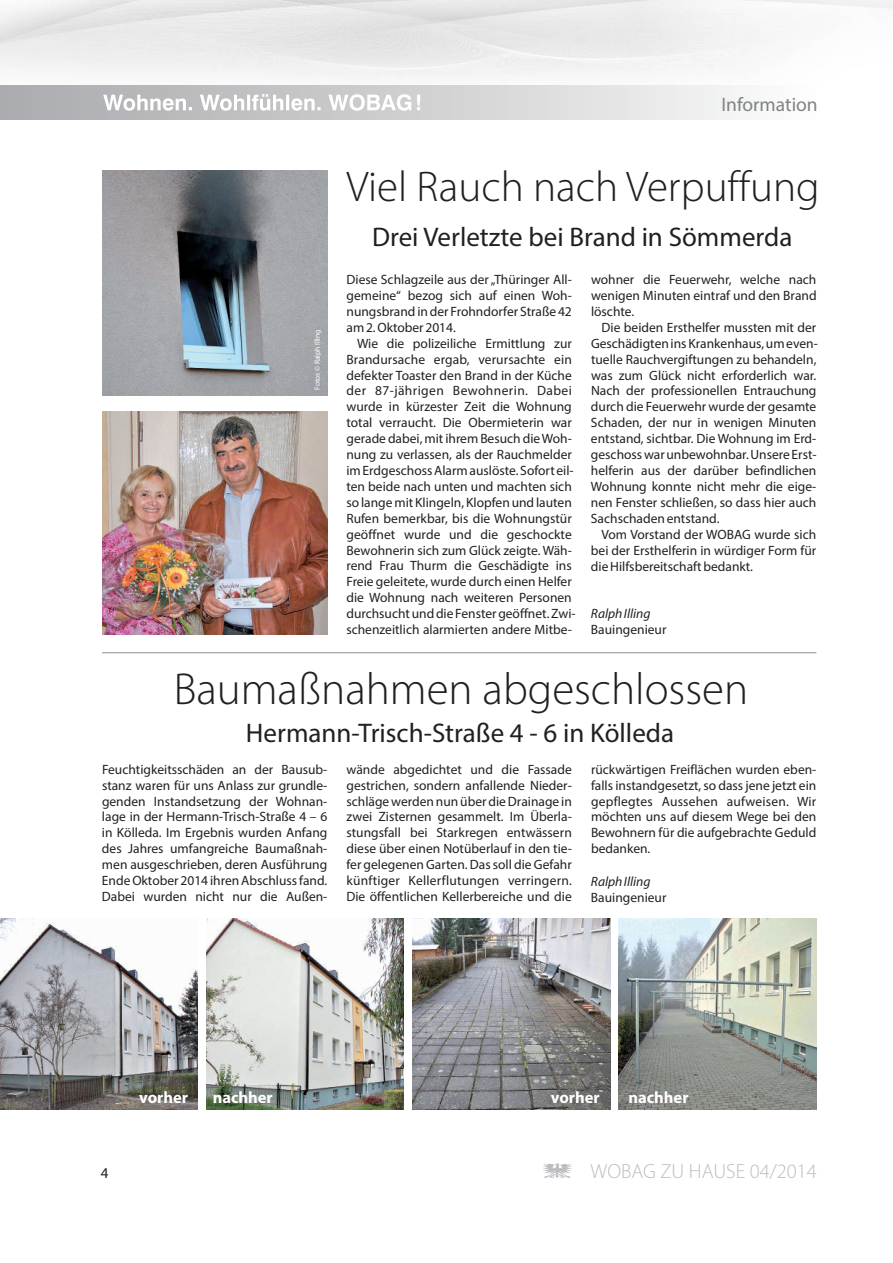
<style>
.page{position:relative;width:893px;height:1263px;background:#fff}
.page>*{position:absolute;margin:0;border:0;box-sizing:border-box;transform-origin:0 0}
.t1{font:300 45px "Myriad Pro";color:#231f20}
.t2{font:300 43.05px "Myriad Pro";color:#231f20}
.t3{font:27px "Myriad Pro";color:#231f20}
.t4{font:300 20.55px "Myriad Pro";color:#bcbdc0}
.t5{font:19.5px "Myriad Pro";color:#808285}
.t6{font:700 16.5px "Myriad Pro";color:#fff}
.t7{font:15px "Myriad Pro";color:#231f20}
.t8{font:13.5px/15.9px "Myriad Pro";color:#231f20}
.t9{font:13.5px "Myriad Pro";letter-spacing:.03em;color:#231f20}
.t10{font:italic 13.5px "Myriad Pro";color:#231f20}
.t11{font:7.5px "Myriad Pro";color:#fff}
.s1{font-style:italic}
</style>
<div class="page">
<div style="left:0;top:85px;width:816px;height:34px;background:linear-gradient(to right,#a8a8ab,#fbfafa)"></div>
<svg style="left:103px;top:94px;width:317px;height:17px"></svg>
<hr style="left:102px;top:652px;width:714px;height:1px;background:#939598">
<img style="left:0;top:918px;width:198px;height:192px">
<img style="left:206px;top:918px;width:198px;height:192px">
<img style="left:412px;top:918px;width:198px;height:192px">
<img style="left:619px;top:918px;width:197px;height:192px">
<img style="left:102px;top:170px;width:225px;height:225px">
<img style="left:102px;top:411px;width:225px;height:223px">
<svg style="left:543px;top:1163px;width:28px;height:15px"></svg>
<h3 class="t5" style="left:721px;top:96px;width:98px">Information</h3>
<p class="t11" style="left:314px;top:390px;width:62px;rotate:-90deg">Fotos © Ralph Illing</p>
<h2 class="t2" style="left:346px;top:169px;width:475px">Viel Rauch nach Verpuffung</h2>
<h3 class="t3" style="left:372px;top:226px;width:422px">Drei Verletzte bei Brand in Sömmerda</h3>
<p class="t8" style="left:346px;top:272px;width:227px">Diese Schlagzeile aus der „Thüringer All-</p>
<p class="t8" style="left:591px;top:272px;width:227px">wohner die Feuerwehr, welche nach</p>
<p class="t8" style="left:346px;top:288px;width:227px">gemeine“ bezog sich auf einen Woh-</p>
<p class="t8" style="left:591px;top:288px;width:227px">wenigen Minuten eintraf und den Brand</p>
<p class="t8" style="left:346px;top:304px;width:227px">nungsbrand in der Frohndorfer Straße 42</p>
<p class="t8" style="left:591px;top:304px;width:45px">löschte.</p>
<p class="t8" style="left:346px;top:320px;width:111px">am 2. Oktober 2014.</p>
<p class="t8" style="left:601px;top:320px;width:216px">Die beiden Ersthelfer mussten mit der</p>
<p class="t8" style="left:357px;top:336px;width:216px">Wie die polizeiliche Ermittlung zur</p>
<p class="t8" style="left:591px;top:336px;width:228px">Geschädigten ins Krankenhaus, um even-</p>
<p class="t8" style="left:346px;top:352px;width:227px">Brandursache ergab, verursachte ein</p>
<p class="t8" style="left:591px;top:352px;width:227px">tuelle Rauchvergiftungen zu behandeln,</p>
<p class="t8" style="left:346px;top:368px;width:227px">defekter Toaster den Brand in der Küche</p>
<p class="t8" style="left:591px;top:368px;width:227px">was zum Glück nicht erforderlich war.</p>
<p class="t9" style="left:346px;top:385px;width:227px">der 87-jährigen Bewohnerin. Dabei</p>
<p class="t8" style="left:591px;top:384px;width:227px">Nach der professionellen Entrauchung</p>
<p class="t8" style="left:346px;top:400px;width:227px">wurde in kürzester Zeit die Wohnung</p>
<p class="t8" style="left:591px;top:400px;width:227px">durch die Feuerwehr wurde der gesamte</p>
<p class="t8" style="left:346px;top:416px;width:227px">total verraucht. Die Obermieterin war</p>
<p class="t8" style="left:591px;top:416px;width:227px">Schaden, der nur in wenigen Minuten</p>
<p class="t8" style="left:346px;top:432px;width:227px">gerade dabei, mit ihrem Besuch die Woh-</p>
<p class="t8" style="left:591px;top:432px;width:227px">entstand, sichtbar. Die Wohnung im Erd-</p>
<p class="t8" style="left:346px;top:448px;width:227px">nung zu verlassen, als der Rauchmelder</p>
<p class="t8" style="left:591px;top:448px;width:227px">geschoss war unbewohnbar. Unsere Erst-</p>
<p class="t8" style="left:346px;top:464px;width:229px">im Erdgeschoss Alarm auslöste. Sofort eil-</p>
<p class="t8" style="left:591px;top:464px;width:227px">helferin aus der darüber befindlichen</p>
<p class="t8" style="left:346px;top:480px;width:227px">ten beide nach unten und machten sich</p>
<p class="t8" style="left:591px;top:480px;width:227px">Wohnung konnte nicht mehr die eige-</p>
<p class="t8" style="left:346px;top:495px;width:227px">so lange mit Klingeln, Klopfen und lauten</p>
<p class="t8" style="left:591px;top:495px;width:227px">nen Fenster schließen, so dass hier auch</p>
<p class="t8" style="left:346px;top:511px;width:227px">Rufen bemerkbar, bis die Wohnungstür</p>
<p class="t8" style="left:591px;top:511px;width:130px">Sachschaden entstand.</p>
<p class="t8" style="left:346px;top:527px;width:227px">geöffnet wurde und die geschockte</p>
<p class="t8" style="left:601px;top:528px;width:216px">Vom Vorstand der WOBAG wurde sich</p>
<p class="t8" style="left:346px;top:543px;width:227px">Bewohnerin sich zum Glück zeigte. Wäh-</p>
<p class="t8" style="left:591px;top:543px;width:227px">bei der Ersthelferin in würdiger Form für</p>
<p class="t8" style="left:346px;top:559px;width:227px">rend Frau Thurm die Geschädigte ins</p>
<p class="t8" style="left:591px;top:559px;width:164px">die Hilfsbereitschaft bedankt.</p>
<p class="t8" style="left:346px;top:575px;width:306px">Freie geleitete, wurde durch einen Helfer<br>die Wohnung nach weiteren Personen<br>durchsucht und die Fenster geöffnet. Zwi- <span class="s1">Ralph Illing </span>schenzeitlich alarmierten andere Mitbe-</p>
<p class="t8" style="left:591px;top:623px;width:77px">Bauingenieur</p>
<h1 class="t1" style="left:174px;top:670px;width:576px">Baumaßnahmen abgeschlossen</h1>
<h3 class="t3" style="left:246px;top:722px;width:430px">Hermann-Trisch-Straße 4 - 6 in Kölleda</h3>
<p class="t8" style="left:102px;top:762px;width:227px">Feuchtigkeitsschäden an der Bausub-</p>
<p class="t8" style="left:346px;top:762px;width:227px">wände abgedichtet und die Fassade</p>
<p class="t8" style="left:591px;top:762px;width:227px">rückwärtigen Freiflächen wurden eben-</p>
<p class="t8" style="left:102px;top:778px;width:227px">stanz waren für uns Anlass zur grundle-</p>
<p class="t8" style="left:346px;top:778px;width:227px">gestrichen, sondern anfallende Nieder-</p>
<p class="t8" style="left:591px;top:778px;width:227px">falls instandgesetzt, so dass jene jetzt ein</p>
<p class="t8" style="left:102px;top:794px;width:227px">genden Instandsetzung der Wohnan-</p>
<p class="t8" style="left:346px;top:794px;width:227px">schläge werden nun über die Drainage in</p>
<p class="t8" style="left:591px;top:794px;width:227px">gepflegtes Aussehen aufweisen. Wir</p>
<p class="t8" style="left:102px;top:810px;width:227px">lage in der Hermann-Trisch-Straße 4 – 6</p>
<p class="t8" style="left:346px;top:810px;width:227px">zwei Zisternen gesammelt. Im Überla-</p>
<p class="t8" style="left:591px;top:810px;width:227px">möchten uns auf diesem Wege bei den</p>
<p class="t8" style="left:102px;top:826px;width:227px">in Kölleda. Im Ergebnis wurden Anfang</p>
<p class="t8" style="left:346px;top:826px;width:227px">stungsfall bei Starkregen entwässern</p>
<p class="t8" style="left:591px;top:826px;width:227px">Bewohnern für die aufgebrachte Geduld</p>
<p class="t8" style="left:102px;top:842px;width:227px">des Jahres umfangreiche Baumaßnah-</p>
<p class="t8" style="left:346px;top:842px;width:227px">diese über einen Notüberlauf in den tie-</p>
<p class="t8" style="left:591px;top:842px;width:61px">bedanken.</p>
<p class="t8" style="left:102px;top:858px;width:227px">men ausgeschrieben, deren Ausführung</p>
<p class="t8" style="left:346px;top:858px;width:227px">fer gelegenen Garten. Das soll die Gefahr</p>
<p class="t8" style="left:102px;top:874px;width:227px">Ende Oktober 2014 ihren Abschluss fand.</p>
<p class="t8" style="left:346px;top:874px;width:227px">künftiger Kellerflutungen verringern.</p>
<p class="t10" style="left:591px;top:875px;width:61px">Ralph Illing</p>
<p class="t8" style="left:102px;top:890px;width:227px">Dabei wurden nicht nur die Außen-</p>
<p class="t8" style="left:346px;top:890px;width:227px">Die öffentlichen Kellerbereiche und die</p>
<p class="t8" style="left:591px;top:891px;width:77px">Bauingenieur</p>
<p class="t7" style="left:101px;top:1167px;width:9px">4</p>
<p class="t6" style="left:139px;top:1090px;width:50px">vorher</p>
<p class="t6" style="left:213px;top:1090px;width:62px">nachher</p>
<p class="t6" style="left:551px;top:1090px;width:50px">vorher</p>
<p class="t6" style="left:628px;top:1090px;width:62px">nachher</p>
<h3 class="t4" style="left:590px;top:1162px;width:228px">WOBAG ZU HAUSE 04/2014</h3>
</div>
